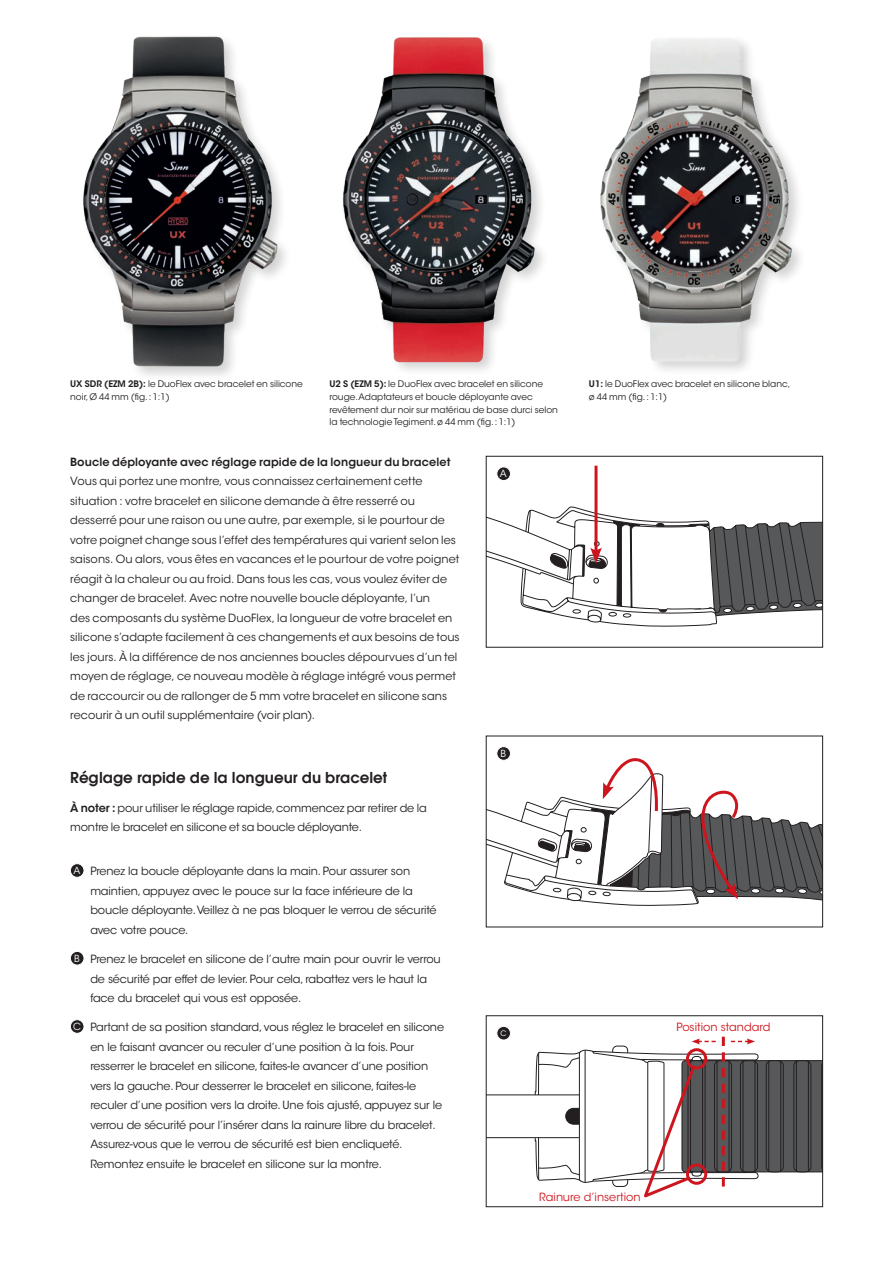
<style>
.page{position:relative;width:893px;height:1263px;background:#fff}
.page>*{position:absolute;margin:0;border:0;box-sizing:border-box;transform-origin:0 0}
.t1{font:16.5px "Avant Gar Got Itc T Dem";color:#231f20}
.t2{font:11.25px/19.5px "ITC Avant Garde Std";letter-spacing:-.01em;color:#231f20}
.t3{font:11.25px/19.5px "ITC Avant Garde Std";letter-spacing:.01em;color:#231f20}
.t4{font:600 11.25px "ITC Avant Garde Std";letter-spacing:.01em;color:#231f20}
.t5{font:11.25px "ITC Avant Garde Std";color:#cd151d}
.t6{font:9.75px "ITC Avant Garde Std";color:#fff}
.t7{font:9px/12.8px "ITC Avant Garde Std";color:#231f20}
.t8{font:7.5px "ITC Avant Garde Std";color:#fff}
.s1{font-weight:600}
.s2{font-size:9.75px;color:#fff}
</style>
<div class="page">
<div style="left:70px;top:864px;width:14px;height:13px;background:#231f20;border-radius:50%"></div>
<div style="left:70px;top:863px;width:14px;height:14px;border:1px solid #fff;border-radius:50%"></div>
<div style="left:70px;top:951px;width:14px;height:14px;background:#231f20;border-radius:50%"></div>
<div style="left:70px;top:951px;width:14px;height:14px;border:1px solid #fff;border-radius:50%"></div>
<div style="left:70px;top:1020px;width:14px;height:13px;background:#231f20;border-radius:50%"></div>
<div style="left:70px;top:1019px;width:14px;height:14px;border:1px solid #fff;border-radius:50%"></div>
<img style="left:83px;top:36px;width:203px;height:340px">
<img style="left:343px;top:37px;width:200px;height:334px">
<img style="left:600px;top:38px;width:201px;height:332px">
<svg style="left:486px;top:456px;width:337px;height:171px"></svg>
<div style="left:497px;top:467px;width:13px;height:13px;background:#231f20;border-radius:50%"></div>
<div style="left:497px;top:467px;width:14px;height:14px;border:1px solid #fff;border-radius:50%"></div>
<div style="left:497px;top:747px;width:13px;height:13px;background:#231f20;border-radius:50%"></div>
<div style="left:497px;top:746px;width:14px;height:14px;border:1px solid #fff;border-radius:50%"></div>
<svg style="left:486px;top:754px;width:337px;height:157px"></svg>
<div style="left:486px;top:1015px;width:337px;height:192px;border:1px solid #231f20"></div>
<div style="left:497px;top:1026px;width:13px;height:14px;background:#231f20;border-radius:50%"></div>
<div style="left:497px;top:1026px;width:14px;height:14px;border:1px solid #fff;border-radius:50%"></div>
<svg style="left:486px;top:1037px;width:337px;height:164px"></svg>
<div style="left:686px;top:1048px;width:21px;height:21px;border:3px solid #cd151d;border-radius:50%"></div>
<div style="left:686px;top:1163px;width:21px;height:22px;border:3px solid #cd151d;border-radius:50%"></div>
<p class="t7" style="left:70px;top:378px;width:234px"><span class="s1">UX SDR (EZM 2B):</span> le DuoFlex avec bracelet en silicone noir, Ø 44 mm (fig. : 1:1)</p>
<p class="t7" style="left:330px;top:378px;width:230px"><span class="s1">U2 S (EZM 5):</span> le DuoFlex avec bracelet en silicone rouge. Adaptateurs et boucle déployante avec revêtement dur noir sur matériau de base durci selon la technologie Tegiment. ø 44 mm (fig. : 1:1)</p>
<p class="t7" style="left:589px;top:378px;width:203px"><span class="s1">U1:</span> le DuoFlex avec bracelet en silicone blanc, ø 44 mm (fig. : 1:1)</p>
<p class="t4" style="left:70px;top:455px;width:382px">Boucle déployante avec réglage rapide de la longueur du bracelet</p>
<p class="t3" style="left:70px;top:472px;width:391px">Vous qui portez une montre, vous connaissez certainement cette situation : votre bracelet en silicone demande à être resserré ou desserré pour une raison ou une autre, par exemple, si le pourtour de votre poignet change sous l’effet des températures qui varient selon les saisons. Ou alors, vous êtes en vacances et le pourtour de votre poignet réagit à la chaleur ou au froid. Dans tous les cas, vous voulez éviter de changer de bracelet. Avec notre nouvelle boucle déployante, l’un<br>des composants du système DuoFlex, la longueur de votre bracelet en silicone s’adapte facilement à ces changements et aux besoins de tous les jours. À la différence de nos anciennes boucles dépourvues d’un tel moyen de réglage, ce nouveau modèle à réglage intégré vous permet de raccourcir ou de rallonger de 5 mm votre bracelet en silicone sans recourir à un outil supplémentaire (voir plan).</p>
<h1 class="t1" style="left:70px;top:767px;width:319px">Réglage rapide de la longueur du bracelet</h1>
<p class="t2" style="left:70px;top:798px;width:358px"><span class="s1">À noter :</span> pour utiliser le réglage rapide, commencez par retirer de la montre le bracelet en silicone et sa boucle déployante.</p>
<p class="t2" style="left:90px;top:862px;width:348px;text-indent:-17px"><span class="s2">A</span> Prenez la boucle déployante dans la main. Pour assurer son maintien, appuyez avec le pouce sur la face inférieure de la boucle déployante. Veillez à ne pas bloquer le verrou de sécurité avec votre pouce.</p>
<p class="t2" style="left:90px;top:949px;width:352px;text-indent:-16px"><span class="s2">B</span> Prenez le bracelet en silicone de l’autre main pour ouvrir le verrou de sécurité par effet de levier. Pour cela, rabattez vers le haut la face du bracelet qui vous est opposée.</p>
<p class="t2" style="left:90px;top:1018px;width:355px;text-indent:-17px"><span class="s2">C</span> Partant de sa position standard, vous réglez le bracelet en silicone en le faisant avancer ou reculer d’une position à la fois. Pour resserrer le bracelet en silicone, faites-le avancer d’une position vers la gauche. Pour desserrer le bracelet en silicone, faites-le reculer d’une position vers la droite. Une fois ajusté, appuyez sur le verrou de sécurité pour l’insérer dans la rainure libre du bracelet.<br>Assurez-vous que le verrou de sécurité est bien encliqueté.<br>Remontez ensuite le bracelet en silicone sur la montre.</p>
<p class="t6" style="left:500px;top:468px;width:8px">A</p>
<p class="t6" style="left:501px;top:748px;width:7px">B</p>
<p class="t8" style="left:500px;top:1029px;width:8px">C</p>
<p class="t5" style="left:676px;top:1020px;width:96px">Position standard</p>
<p class="t5" style="left:539px;top:1190px;width:103px">Rainure d’insertion</p>
</div>
